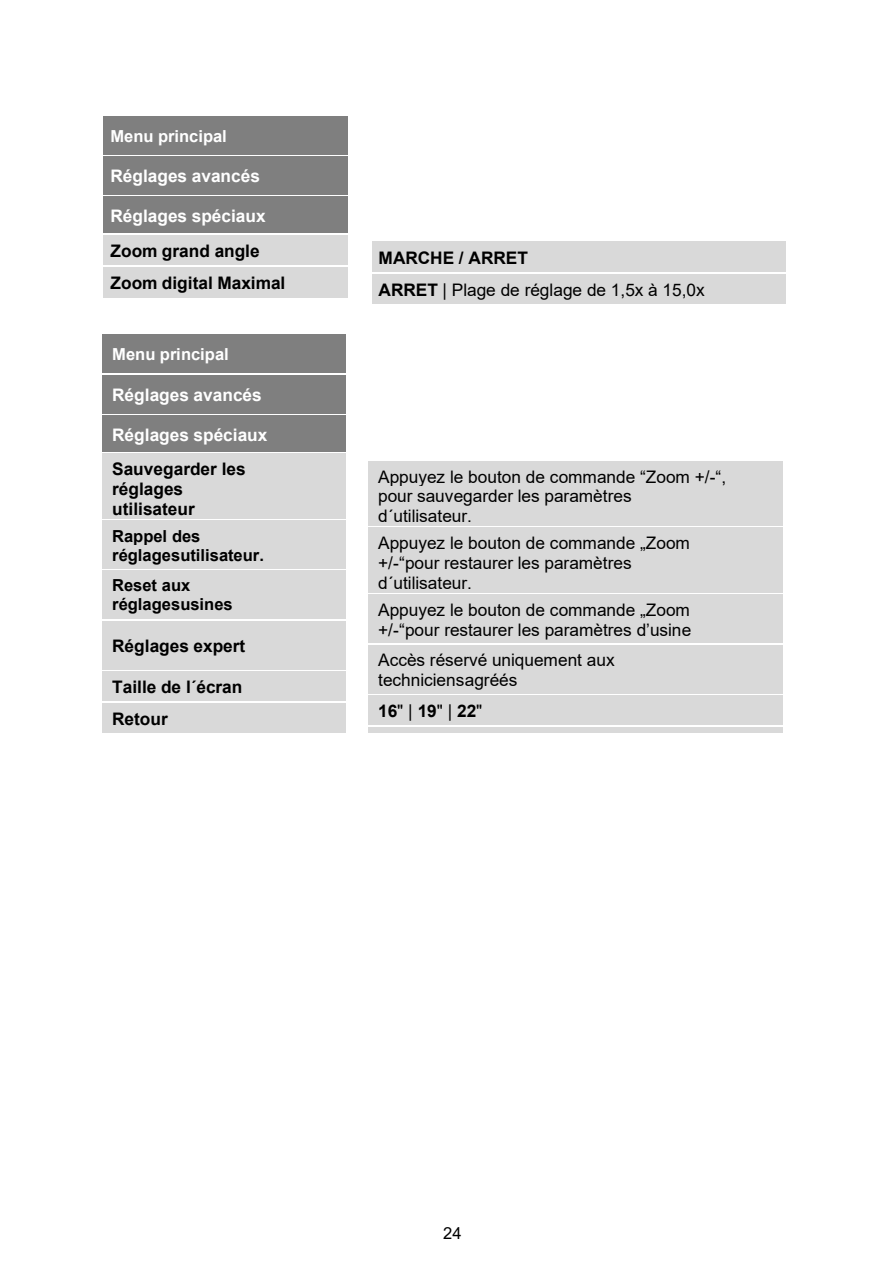
<style>
.page{position:relative;width:893px;height:1264px;background:#fff}
.page>*{position:absolute;margin:0;border:0;box-sizing:border-box;transform-origin:0 0}
.t1{font:17.25px/19.8px "Arial";letter-spacing:-.005em;color:#000}
.t2{font:700 17.25px/20px "Arial";color:#000}
.t3{font:700 17.25px "Arial";letter-spacing:-.005em;color:#fff}
.t4{font:700 16.5px/18.9px "Arial";color:#000}
.t5{font:700 16.5px "Arial";color:#fff}
.t6{font:16.5px "Arial";color:#000}
.s1{font-weight:700}
.s2{font-weight:400}
</style>
<div class="page">
<div style="left:101px;top:334px;width:245px;height:39px;background:#7f7f7f"></div>
<div style="left:101px;top:375px;width:245px;height:38px;background:#7f7f7f"></div>
<div style="left:101px;top:415px;width:245px;height:37px;background:#7f7f7f"></div>
<div style="left:101px;top:454px;width:245px;height:25px;background:#d9d9d9"></div>
<div style="left:101px;top:479px;width:245px;height:19px;background:#d9d9d9"></div>
<div style="left:101px;top:498px;width:245px;height:20px;background:#d9d9d9"></div>
<div style="left:101px;top:520px;width:245px;height:48px;background:#d9d9d9"></div>
<div style="left:101px;top:570px;width:245px;height:48px;background:#d9d9d9"></div>
<div style="left:101px;top:621px;width:245px;height:48px;background:#d9d9d9"></div>
<div style="left:101px;top:671px;width:245px;height:30px;background:#d9d9d9"></div>
<div style="left:101px;top:703px;width:245px;height:29px;background:#d9d9d9"></div>
<div style="left:368px;top:461px;width:415px;height:25px;background:#d9d9d9"></div>
<div style="left:368px;top:486px;width:415px;height:20px;background:#d9d9d9"></div>
<div style="left:368px;top:506px;width:415px;height:19px;background:#d9d9d9"></div>
<div style="left:368px;top:528px;width:415px;height:25px;background:#d9d9d9"></div>
<div style="left:368px;top:553px;width:415px;height:19px;background:#d9d9d9"></div>
<div style="left:368px;top:572px;width:415px;height:20px;background:#d9d9d9"></div>
<div style="left:368px;top:594px;width:415px;height:48px;background:#d9d9d9"></div>
<div style="left:368px;top:645px;width:415px;height:48px;background:#d9d9d9"></div>
<div style="left:368px;top:695px;width:415px;height:29px;background:#d9d9d9"></div>
<div style="left:368px;top:726px;width:415px;height:6px;background:#d9d9d9"></div>
<div style="left:371px;top:242px;width:415px;height:30px;background:#d9d9d9"></div>
<div style="left:371px;top:274px;width:415px;height:29px;background:#d9d9d9"></div>
<div style="left:103px;top:116px;width:245px;height:38px;background:#7f7f7f"></div>
<div style="left:103px;top:156px;width:245px;height:38px;background:#7f7f7f"></div>
<div style="left:103px;top:196px;width:245px;height:37px;background:#7f7f7f"></div>
<div style="left:103px;top:235px;width:245px;height:30px;background:#d9d9d9"></div>
<div style="left:103px;top:267px;width:245px;height:30px;background:#d9d9d9"></div>
<p class="t5" style="left:110px;top:124px;width:118px">Menu principal</p>
<p class="t3" style="left:110px;top:164px;width:151px">Réglages avancés</p>
<p class="t3" style="left:110px;top:203px;width:157px">Réglages spéciaux</p>
<p class="t2" style="left:110px;top:235px;width:176px;line-height:31.8px">Zoom grand angle<br>Zoom digital Maximal</p>
<p class="t5" style="left:112px;top:343px;width:118px">Menu principal</p>
<p class="t3" style="left:112px;top:382px;width:151px">Réglages avancés</p>
<p class="t3" style="left:112px;top:422px;width:157px">Réglages spéciaux</p>
<p class="t2" style="left:112px;top:459px;width:135px">Sauvegarder les réglages utilisateur</p>
<p class="t4" style="left:112px;top:527px;width:153px">Rappel des réglagesutilisateur.</p>
<p class="t4" style="left:112px;top:576px;width:122px">Reset aux réglagesusines</p>
<p class="t2" style="left:112px;top:636px;width:134px">Réglages expert</p>
<p class="t2" style="left:112px;top:671px;width:132px;line-height:31.7px">Taille de l´écran<br>Retour</p>
<p class="t1" style="left:378px;top:242px;width:327px;line-height:31.8px"><span class="s1">MARCHE / ARRET<br>ARRET</span> | Plage de réglage de 1,5x à 15,0x</p>
<p class="t1" style="left:378px;top:466px;width:349px">Appuyez le bouton de commande “Zoom +/-“, pour sauvegarder les paramètres d´utilisateur.</p>
<p class="t1" style="left:378px;top:533px;width:313px">Appuyez le bouton de commande „Zoom +/-“pour restaurer les paramètres d´utilisateur.</p>
<p class="t1" style="left:378px;top:600px;width:314px">Appuyez le bouton de commande „Zoom +/-“pour restaurer les paramètres d’usine</p>
<p class="t1" style="left:378px;top:650px;width:238px">Accès réservé uniquement aux techniciensagréés</p>
<p class="t2" style="left:378px;top:701px;width:106px">16<span class="s2">" |</span> 19<span class="s2">" |</span> 22<span class="s2">"</span></p>
<p class="t6" style="left:443px;top:1221px;width:20px">24</p>
</div>
